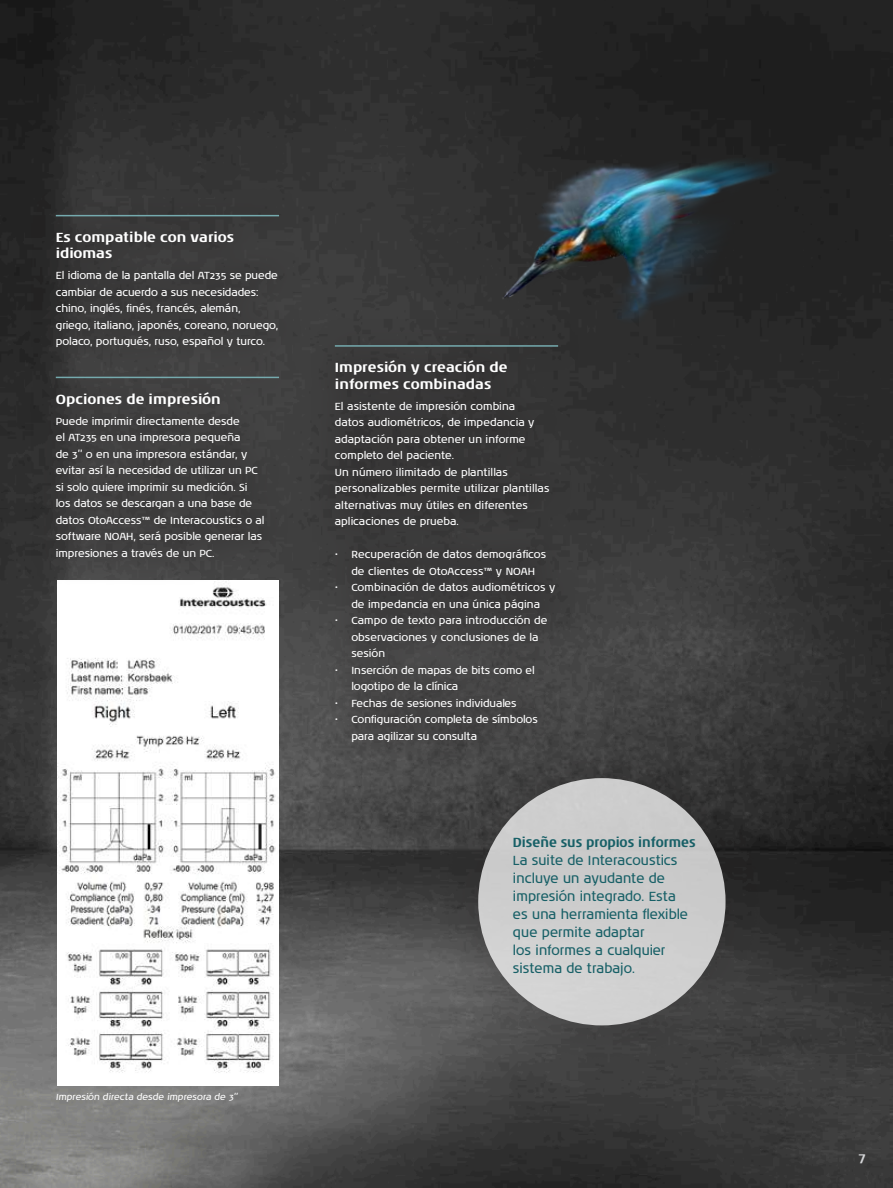
<style>
.page{position:relative;width:893px;height:1188px;background:#fff}
.page>*{position:absolute;margin:0;border:0;box-sizing:border-box;transform-origin:0 0}
.t1{font:13.5px/18px "Noa LT Pro";color:#186067;scale:.95 1}
.t2{font:700 13.5px/16.5px "Noa LT Pro";color:#fff}
.t3{font:700 13.5px "Noa LT Pro";color:#186067;scale:.9 1}
.t4{font:700 13.5px "Noa LT Pro";color:#d4d5d7}
.t5{font:10.5px/16.5px "Noa LT Pro";color:#fff}
.t6{font:italic 9px "Noa LT Pro";letter-spacing:.005em;color:#fff}
</style>
<div class="page">
<img style="left:0;top:0;width:893px;height:1188px">
<img style="left:57px;top:585px;width:221px;height:500px">
<img style="left:463px;top:86px;width:359px;height:307px">
<div style="left:29px;top:187px;width:274px;height:398px;background:#231f20;opacity:.55"></div>
<hr style="left:56px;top:215px;width:223px;height:1px;background:#75aaae">
<hr style="left:56px;top:377px;width:223px;height:1px;background:#75aaae">
<div style="left:309px;top:317px;width:273px;height:451px;background:#231f20;opacity:.55"></div>
<hr style="left:335px;top:345px;width:223px;height:2px;background:#75aaae">
<div style="left:437px;top:737px;width:330px;height:330px;background:#231f20;opacity:.15"></div>
<div style="left:478px;top:778px;width:247px;height:247px;background:#cdcdcd;border-radius:50%"></div>
<p class="t2" style="left:56px;top:228px;width:180px">Es compatible con varios idiomas</p>
<p class="t5" style="left:56px;top:267px;width:224px">El idioma de la pantalla del AT235 se puede cambiar de acuerdo a sus necesidades: chino, inglés, finés, francés, alemán,<br>griego, italiano, japonés, coreano, noruego, polaco, portugués, ruso, español y turco.</p>
<p class="t2" style="left:56px;top:390px;width:167px">Opciones de impresión</p>
<p class="t5" style="left:56px;top:412px;width:210px">Puede imprimir directamente desde<br>el AT235 en una impresora pequeña<br>de 3” o en una impresora estándar, y evitar así la necesidad de utilizar un PC si solo quiere imprimir su medición. Si los datos se descargan a una base de datos OtoAccess™ de Interacoustics o al software NOAH, será posible generar las impresiones a través de un PC.</p>
<p class="t6" style="left:56px;top:1090px;width:183px">Impresión directa desde impresora de 3”</p>
<p class="t2" style="left:335px;top:358px;width:174px">Impresión y creación de informes combinadas</p>
<p class="t5" style="left:335px;top:398px;width:216px">El asistente de impresión combina<br>datos audiométricos, de impedancia y adaptación para obtener un informe completo del paciente.<br>Un número ilimitado de plantillas personalizables permite utilizar plantillas alternativas muy útiles en diferentes aplicaciones de prueba.</p>
<p class="t5" style="left:335px;top:546px;width:213px;text-align:center">• Recuperación de datos demográficos de clientes de OtoAccess™ y NOAH</p>
<p class="t5" style="left:335px;top:579px;width:222px;text-align:center">• Combinación de datos audiométricos y de impedancia en una única página</p>
<p class="t5" style="left:351px;top:612px;width:198px;text-indent:-17px">• Campo de texto para introducción de observaciones y conclusiones de la sesión</p>
<p class="t5" style="left:351px;top:662px;width:185px;text-indent:-17px">• Inserción de mapas de bits como el logotipo de la clínica</p>
<p class="t5" style="left:335px;top:695px;width:183px">• Fechas de sesiones individuales</p>
<p class="t5" style="left:351px;top:711px;width:188px;text-indent:-17px">• Configuración completa de símbolos para agilizar su consulta</p>
<p class="t3" style="left:513px;top:832px;width:205px">Diseñe sus propios informes</p>
<p class="t1" style="left:513px;top:851px;width:185px">La suite de Interacoustics incluye un ayudante de impresión integrado. Esta es una herramienta flexible que permite adaptar<br>los informes a cualquier sistema de trabajo.</p>
<p class="t4" style="left:858px;top:1147px;width:9px">7</p>
</div>
